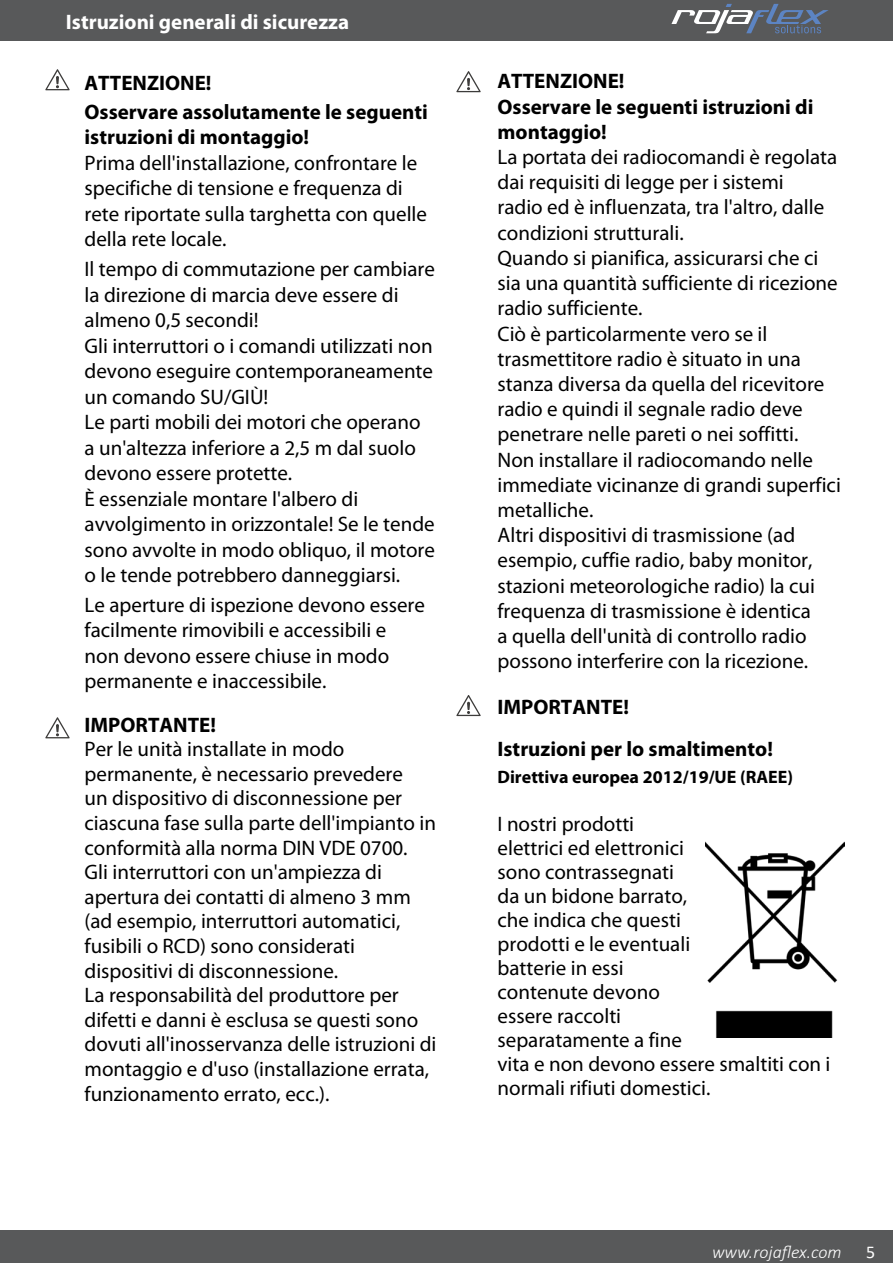
<style>
.page{position:relative;width:893px;height:1263px;background:#fff}
.page>*{position:absolute;margin:0;border:0;box-sizing:border-box;transform-origin:0 0}
.t1{font:21px/25.2px "Myriad Pro";color:#000}
.t2{font:700 21px/25.2px "Myriad Pro";color:#000}
.t3{font:700 21px "Myriad Pro";color:#fff}
.t4{font:700 18px "Myriad Pro";color:#000}
.t5{font:italic 300 18px "Calibri";color:#fff}
.t6{font:18px "Calibri";color:#fff}
</style>
<div class="page">
<div style="left:0;top:0;width:893px;height:41px;background:#58595a"></div>
<div style="left:0;top:1230px;width:893px;height:33px;background:#58595a"></div>
<svg style="left:671px;top:4px;width:158px;height:29px"></svg>
<svg style="left:45px;top:69px;width:25px;height:22px"></svg>
<svg style="left:45px;top:717px;width:25px;height:22px"></svg>
<svg style="left:456px;top:71px;width:25px;height:22px"></svg>
<img style="left:706px;top:842px;width:138px;height:195px">
<svg style="left:456px;top:695px;width:25px;height:21px"></svg>
<p class="t3" style="left:66px;top:10px;width:285px">Istruzioni generali di sicurezza</p>
<p class="t2" style="left:85px;top:68px;width:345px;line-height:29.4px">ATTENZIONE!<br>Osservare assolutamente le seguenti</p>
<p class="t2" style="left:85px;top:125px;width:226px">istruzioni di montaggio!</p>
<p class="t1" style="left:85px;top:151px;width:344px">Prima dell'installazione, confrontare le specifiche di tensione e frequenza di rete riportate sulla targhetta con quelle della rete locale.</p>
<p class="t1" style="left:85px;top:257px;width:352px">Il tempo di commutazione per cambiare la direzione di marcia deve essere di almeno 0,5 secondi!<br>Gli interruttori o i comandi utilizzati non devono eseguire contemporaneamente un comando SU/GIÙ!<br>Le parti mobili dei motori che operano a un'altezza inferiore a 2,5 m dal suolo devono essere protette.<br>È essenziale montare l'albero di avvolgimento in orizzontale! Se le tende sono avvolte in modo obliquo, il motore o le tende potrebbero danneggiarsi.</p>
<p class="t1" style="left:85px;top:592px;width:342px">Le aperture di ispezione devono essere facilmente rimovibili e accessibili e non devono essere chiuse in modo permanente e inaccessibile.</p>
<p class="t2" style="left:85px;top:712px;width:133px">IMPORTANTE!</p>
<p class="t1" style="left:85px;top:737px;width:353px;line-height:24.6px">Per le unità installate in modo permanente, è necessario prevedere<br>un dispositivo di disconnessione per ciascuna fase sulla parte dell'impianto in conformità alla norma DIN VDE 0700.<br>Gli interruttori con un'ampiezza di apertura dei contatti di almeno 3 mm (ad esempio, interruttori automatici, fusibili o RCD) sono considerati dispositivi di disconnessione.<br>La responsabilità del produttore per difetti e danni è esclusa se questi sono dovuti all'inosservanza delle istruzioni di montaggio e d'uso (installazione errata, funzionamento errato, ecc.).</p>
<p class="t2" style="left:497px;top:69px;width:317px">ATTENZIONE!<br>Osservare le seguenti istruzioni di montaggio!</p>
<p class="t1" style="left:497px;top:145px;width:345px">La portata dei radiocomandi è regolata dai requisiti di legge per i sistemi<br>radio ed è influenzata, tra l'altro, dalle condizioni strutturali.<br>Quando si pianifica, assicurarsi che ci sia una quantità sufficiente di ricezione radio sufficiente.<br>Ciò è particolarmente vero se il trasmettitore radio è situato in una stanza diversa da quella del ricevitore radio e quindi il segnale radio deve penetrare nelle pareti o nei soffitti.<br>Non installare il radiocomando nelle immediate vicinanze di grandi superfici metalliche.<br>Altri dispositivi di trasmissione (ad esempio, cuffie radio, baby monitor, stazioni meteorologiche radio) la cui frequenza di trasmissione è identica<br>a quella dell'unità di controllo radio possono interferire con la ricezione.</p>
<p class="t2" style="left:497px;top:686px;width:277px;line-height:42px">IMPORTANTE!<br>Istruzioni per lo smaltimento!</p>
<p class="t4" style="left:497px;top:767px;width:297px">Direttiva europea 2012/19/UE (RAEE)</p>
<p class="t1" style="left:497px;top:813px;width:334px;line-height:24px">I nostri prodotti<br>elettrici ed elettronici<br>sono contrassegnati<br>da un bidone barrato,<br>che indica che questi<br>prodotti e le eventuali<br>batterie in essi<br>contenute devono<br>essere raccolti<br>separatamente a fine<br>vita e non devono essere smaltiti con i normali rifiuti domestici.</p>
<p class="t5" style="left:712px;top:1241px;width:131px">www.rojaflex.com</p>
<p class="t6" style="left:866px;top:1239px;width:11px">5</p>
</div>
